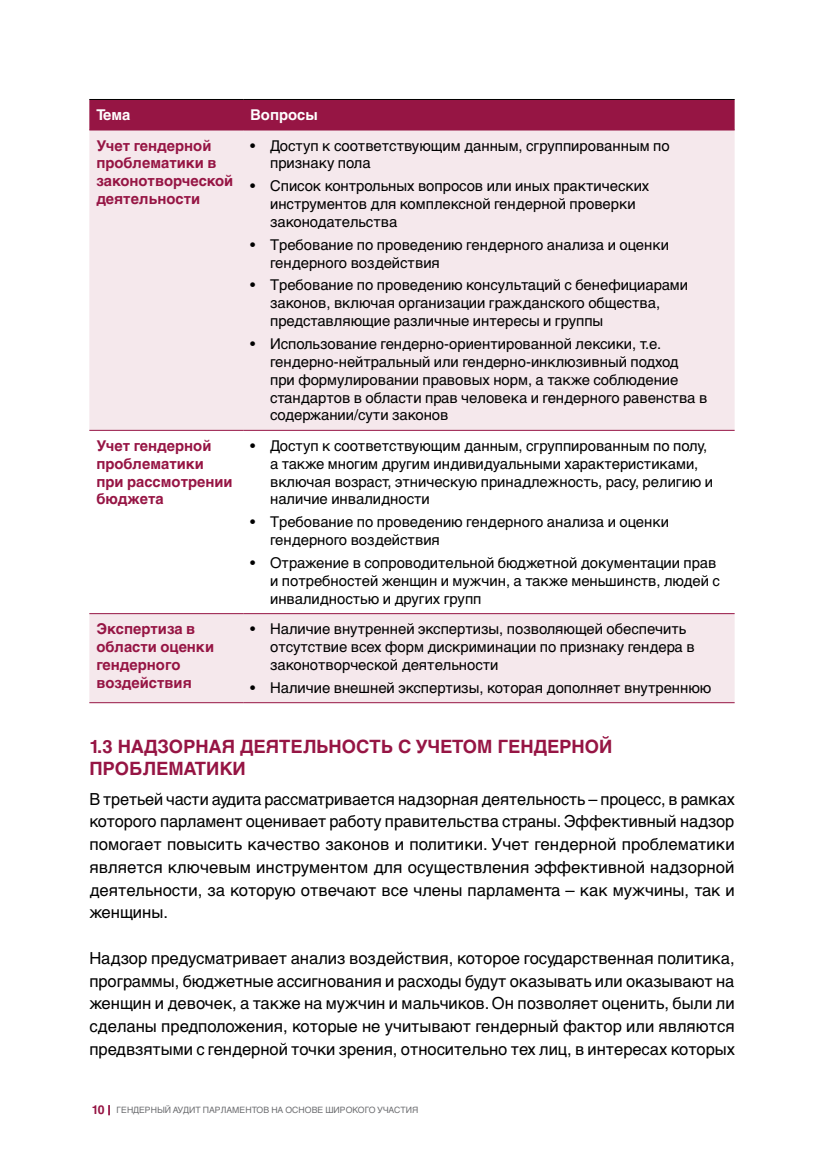
<style>
.page{position:relative;width:824px;height:1171px;background:#fff}
.page>*{position:absolute;margin:0;border:0;box-sizing:border-box;transform-origin:0 0}
.t1{font:700 18.38px/22.1px "Helvetica LT Std";color:#961544}
.t2{font:16.62px/22.8px "Helvetica LT Std";color:#000;text-align:justify}
.t3{font:14.88px/17.8px "Helvetica LT Std";color:#000}
.t4{font:700 14.88px/17.8px "Helvetica LT Std";color:#961544}
.t5{font:700 14.88px "Helvetica LT Std";color:#fff}
.t6{font:8.75px "Helvetica LT Std";color:#6d6e71}
.s1{font-weight:700;font-size:12.25px;color:#961544}
</style>
<div class="page">
<svg style="left:108px;top:1105px;width:2px;height:10px"></svg>
<div style="left:89px;top:100px;width:645px;height:30px;background:#961544"></div>
<svg style="left:89px;top:131px;width:645px;height:571px;fill:#f5e8ec"></svg>
<hr style="left:89px;top:99px;width:154px;height:1px;background:#000">
<hr style="left:243px;top:99px;width:491px;height:1px;background:#000">
<hr style="left:89px;top:130px;width:154px;height:1px;background:#961544">
<hr style="left:243px;top:130px;width:491px;height:1px;background:#961544">
<hr style="left:89px;top:430px;width:154px;height:1px;background:#961544">
<hr style="left:243px;top:430px;width:491px;height:1px;background:#961544">
<hr style="left:89px;top:613px;width:154px;height:1px;background:#961544">
<hr style="left:89px;top:702px;width:154px;height:1px;background:#961544">
<hr style="left:243px;top:613px;width:491px;height:1px;background:#961544">
<hr style="left:243px;top:702px;width:491px;height:1px;background:#961544">
<p class="t5" style="left:96px;top:106px;width:36px">Тема</p>
<p class="t5" style="left:250px;top:106px;width:69px">Вопросы</p>
<p class="t4" style="left:96px;top:136px;width:138px">Учет гендерной проблематики в законотворческой деятельности</p>
<p class="t3" style="left:270px;top:136px;width:401px;text-indent:-20px">• Доступ к соответствующим данным, сгруппированным по признаку пола</p>
<p class="t3" style="left:270px;top:177px;width:381px;text-indent:-20px">• Список контрольных вопросов или иных практических инструментов для комплексной гендерной проверки законодательства</p>
<p class="t3" style="left:270px;top:236px;width:400px;text-indent:-20px">• Требование по проведению гендерного анализа и оценки гендерного воздействия</p>
<p class="t3" style="left:270px;top:276px;width:419px;text-indent:-20px">• Требование по проведению консультаций с бенефициарами законов, включая организации гражданского общества, представляющие различные интересы и группы</p>
<p class="t3" style="left:270px;top:335px;width:438px;text-indent:-20px">• Использование гендерно-ориентированной лексики, т.е. гендерно-нейтральный или гендерно-инклюзивный подход<br>при формулировании правовых норм, а также соблюдение стандартов в области прав человека и гендерного равенства в содержании/сути законов</p>
<p class="t4" style="left:96px;top:436px;width:138px">Учет гендерной проблематики при рассмотрении бюджета</p>
<p class="t3" style="left:270px;top:437px;width:444px;text-indent:-20px">• Доступ к соответствующим данным, сгруппированным по полу, а также многим другим индивидуальными характеристиками, включая возраст, этническую принадлежность, расу, религию и наличие инвалидности</p>
<p class="t3" style="left:270px;top:513px;width:400px;text-indent:-20px">• Требование по проведению гендерного анализа и оценки гендерного воздействия</p>
<p class="t3" style="left:270px;top:554px;width:451px;text-indent:-20px">• Отражение в сопроводительной бюджетной документации прав и потребностей женщин и мужчин, а также меньшинств, людей с инвалидностью и других групп</p>
<p class="t4" style="left:96px;top:620px;width:119px">Экспертиза в области оценки гендерного воздействия</p>
<p class="t3" style="left:270px;top:620px;width:426px;text-indent:-20px">• Наличие внутренней экспертизы, позволяющей обеспечить отсутствие всех форм дискриминации по признаку гендера в законотворческой деятельности</p>
<p class="t3" style="left:250px;top:678px;width:463px">• Наличие внешней экспертизы, которая дополняет внутреннюю</p>
<p class="t1" style="left:89px;top:735px;width:524px">1.3 НАДЗОРНАЯ ДЕЯТЕЛЬНОСТЬ С УЧЕТОМ ГЕНДЕРНОЙ<br>ПРОБЛЕМАТИКИ</p>
<p class="t2" style="left:89px;top:787px;width:647px">В третьей части аудита рассматривается надзорная деятельность – процесс, в рамках которого парламент оценивает работу правительства страны. Эффективный надзор помогает повысить качество законов и политики. Учет гендерной проблематики является ключевым инструментом для осуществления эффективной надзорной деятельности, за которую отвечают все члены парламента – как мужчины, так и женщины.</p>
<p class="t2" style="left:89px;top:946px;width:647px">Надзор предусматривает анализ воздействия, которое государственная политика, программы, бюджетные ассигнования и расходы будут оказывать или оказывают на женщин и девочек, а также на мужчин и мальчиков. Он позволяет оценить, были ли сделаны предположения, которые не учитывают гендерный фактор или являются предвзятыми с гендерной точки зрения, относительно тех лиц, в интересах которых</p>
<p class="t6" style="left:92px;top:1105px;width:328px"><span class="s1">10</span> ГЕНДЕРНЫЙ АУДИТ ПАРЛАМЕНТОВ НА ОСНОВЕ ШИРОКОГО УЧАСТИЯ</p>
</div>
